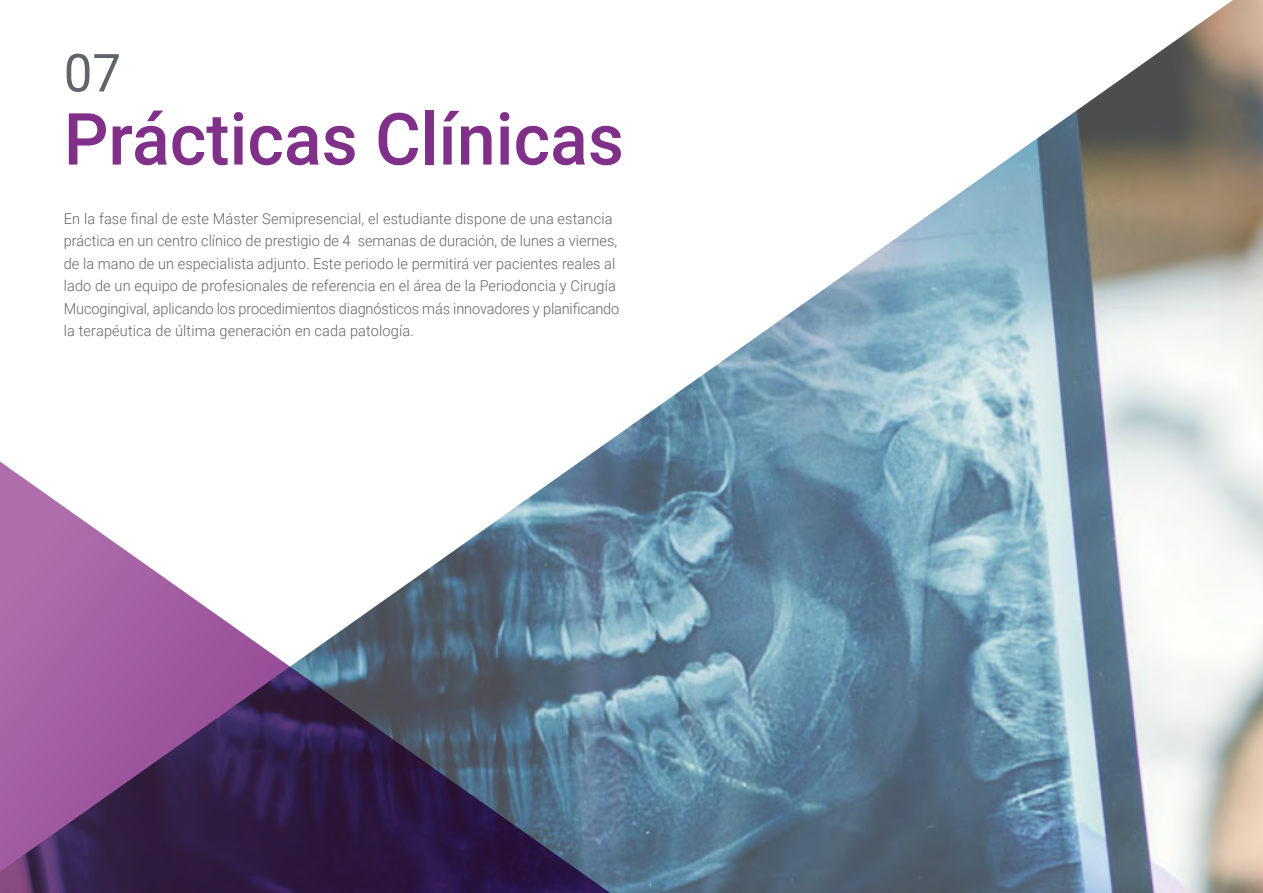
<style>
.page{position:relative;width:1263px;height:893px;background:#fff}
.page>*{position:absolute;margin:0;border:0;box-sizing:border-box;transform-origin:0 0}
.t1{font:500 72px "Roboto";color:#813089}
.t2{font:52.5px "Roboto";color:#61646a}
.t3{font:300 15px/22.5px "Roboto";letter-spacing:.005em;color:#61646a}
</style>
<div class="page">
<img style="left:602px;top:0;width:661px;height:893px">
<svg style="left:0;top:446px;width:640px;height:447px"></svg>
<h2 class="t2" style="left:64px;top:36px;width:59px">07</h2>
<h1 class="t1" style="left:64px;top:89px;width:562px">Prácticas Clínicas</h1>
<p class="t3" style="left:64px;top:207px;width:557px">En la fase final de este Máster Semipresencial, el estudiante dispone de una estancia práctica en un centro clínico de prestigio de 4 semanas de duración, de lunes a viernes, de la mano de un especialista adjunto. Este periodo le permitirá ver pacientes reales al lado de un equipo de profesionales de referencia en el área de la Periodoncia y Cirugía Mucogingival, aplicando los procedimientos diagnósticos más innovadores y planificando la terapéutica de última generación en cada patología.</p>
</div>
